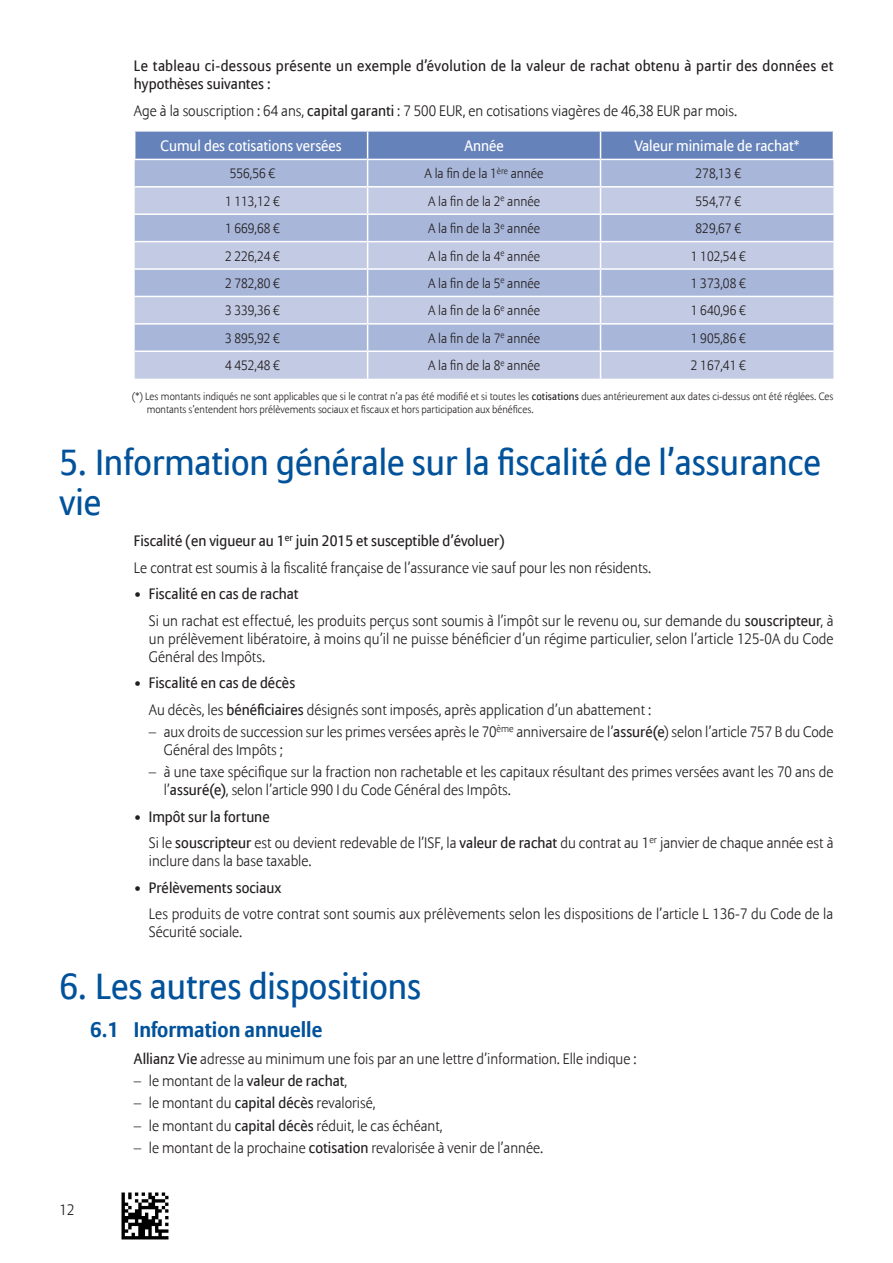
<style>
.page{position:relative;width:893px;height:1263px;background:#fff}
.page>*{position:absolute;margin:0;border:0;box-sizing:border-box;transform-origin:0 0}
.t1{font:36px/40.5px "Allianz Sans";color:#01529a}
.t2{font:700 21px "Allianz Sans";color:#01529a}
.Txt_1erRetrait{font:300 15px/18px "Allianz Sans";color:#231f20}
.Txt{font:300 15px "Allianz Sans";color:#231f20}
.Txt-2{font:15px/18px "Allianz Sans";letter-spacing:.01em;color:#231f20}
.Sous_titre_noir{font:15px "Allianz Sans";color:#231f20}
.Tablo_entete{font:15px "Allianz Sans";color:#fff}
.Tablo_corps{font:300 13.5px "Allianz Sans";color:#231f20}
.Note_bas_de_page{font:300 10.5px/13.5px "Allianz Sans";color:#231f20}
.s1{font-weight:400}
.s2{font-weight:300}
</style>
<div class="page">
<img style="left:121px;top:1192px;width:48px;height:48px">
<svg style="left:134px;top:131px;width:700px;height:248px;background:#b0bddc"></svg>
<hr style="left:134px;top:159px;width:234px;height:1px;background:#fff">
<hr style="left:368px;top:159px;width:232px;height:1px;background:#fff">
<hr style="left:600px;top:159px;width:234px;height:1px;background:#fff">
<p class="Txt-2" style="left:134px;top:58px;width:701px">Le tableau ci-dessous présente un exemple d’évolution de la valeur de rachat obtenu à partir des données et hypothèses suivantes :</p>
<p class="Txt" style="left:134px;top:101px;width:605px">Age à la souscription : 64 ans, <span class="s1">capital garanti</span> : 7 500 EUR, en cotisations viagères de 46,38 EUR par mois.</p>
<p class="Tablo_entete" style="left:161px;top:137px;width:183px">Cumul des cotisations versées</p>
<p class="Tablo_entete" style="left:464px;top:137px;width:41px">Année</p>
<p class="Tablo_entete" style="left:634px;top:137px;width:166px">Valeur minimale de rachat*</p>
<p class="Tablo_corps" style="left:230px;top:165px;width:47px">556,56 €</p>
<p class="Tablo_corps" style="left:425px;top:165px;width:121px">A la fin de la 1<sup>ère</sup> année</p>
<p class="Tablo_corps" style="left:696px;top:165px;width:47px">278,13 €</p>
<p class="Tablo_corps" style="left:225px;top:193px;width:56px">1 113,12 €</p>
<p class="Tablo_corps" style="left:428px;top:193px;width:114px">A la fin de la 2<sup>e</sup> année</p>
<p class="Tablo_corps" style="left:696px;top:193px;width:47px">554,77 €</p>
<p class="Tablo_corps" style="left:225px;top:220px;width:56px">1 669,68 €</p>
<p class="Tablo_corps" style="left:428px;top:220px;width:114px">A la fin de la 3<sup>e</sup> année</p>
<p class="Tablo_corps" style="left:696px;top:220px;width:47px">829,67 €</p>
<p class="Tablo_corps" style="left:225px;top:248px;width:56px">2 226,24 €</p>
<p class="Tablo_corps" style="left:428px;top:248px;width:114px">A la fin de la 4<sup>e</sup> année</p>
<p class="Tablo_corps" style="left:691px;top:248px;width:56px">1 102,54 €</p>
<p class="Tablo_corps" style="left:225px;top:275px;width:56px">2 782,80 €</p>
<p class="Tablo_corps" style="left:428px;top:275px;width:114px">A la fin de la 5<sup>e</sup> année</p>
<p class="Tablo_corps" style="left:691px;top:275px;width:56px">1 373,08 €</p>
<p class="Tablo_corps" style="left:225px;top:302px;width:56px">3 339,36 €</p>
<p class="Tablo_corps" style="left:428px;top:302px;width:114px">A la fin de la 6<sup>e</sup> année</p>
<p class="Tablo_corps" style="left:691px;top:302px;width:56px">1 640,96 €</p>
<p class="Tablo_corps" style="left:225px;top:330px;width:56px">3 895,92 €</p>
<p class="Tablo_corps" style="left:428px;top:330px;width:114px">A la fin de la 7<sup>e</sup> année</p>
<p class="Tablo_corps" style="left:691px;top:330px;width:56px">1 905,86 €</p>
<p class="Tablo_corps" style="left:225px;top:357px;width:56px">4 452,48 €</p>
<p class="Tablo_corps" style="left:428px;top:357px;width:114px">A la fin de la 8<sup>e</sup> année</p>
<p class="Tablo_corps" style="left:691px;top:357px;width:56px">2 167,41 €</p>
<p class="Note_bas_de_page" style="left:147px;top:390px;width:688px;text-indent:-15px">(*) Les montants indiqués ne sont applicables que si le contrat n’a pas été modifié et si toutes les <span class="s1">cotisations</span> dues antérieurement aux dates ci-dessus ont été réglées. Ces montants s’entendent hors prélèvements sociaux et fiscaux et hors participation aux bénéfices.</p>
<p class="t1" style="left:60px;top:444px;width:763px">5. Information générale sur la fiscalité de l’assurance vie</p>
<p class="Sous_titre_noir" style="left:134px;top:532px;width:372px">Fiscalité (en vigueur au 1<sup>er</sup> juin 2015 et susceptible d’évoluer)</p>
<p class="Txt" style="left:134px;top:558px;width:519px">Le contrat est soumis à la fiscalité française de l’assurance vie sauf pour les non résidents.</p>
<p class="Txt-2" style="left:134px;top:586px;width:166px"><span class="s2">•</span> Fiscalité en cas de rachat</p>
<p class="Txt_1erRetrait" style="left:149px;top:612px;width:686px;text-align:justify">Si un rachat est effectué, les produits perçus sont soumis à l’impôt sur le revenu ou, sur demande du <span class="s1">souscripteur</span>, à un prélèvement libératoire, à moins qu’il ne puisse bénéficier d’un régime particulier, selon l’article 125-0A du Code Général des Impôts.</p>
<p class="Txt-2" style="left:134px;top:675px;width:163px"><span class="s2">•</span> Fiscalité en cas de décès</p>
<p class="Txt_1erRetrait" style="left:149px;top:701px;width:504px">Au décès, les <span class="s1">bénéficiaires</span> désignés sont imposés, après application d’un abattement :</p>
<p class="Txt_1erRetrait" style="left:164px;top:723px;width:671px;text-indent:-15px">– aux droits de succession sur les primes versées après le 70<sup>ème</sup> anniversaire de l’<span class="s1">assuré(e</span>) selon l’article 757 B du Code<br>Général des Impôts ;</p>
<p class="Txt_1erRetrait" style="left:164px;top:764px;width:671px;text-indent:-15px">– à une taxe spécifique sur la fraction non rachetable et les capitaux résultant des primes versées avant les 70 ans de l’<span class="s1">assuré(e)</span>, selon l’article 990 I du Code Général des Impôts.</p>
<p class="Txt-2" style="left:134px;top:808px;width:137px"><span class="s2">•</span> Impôt sur la fortune</p>
<p class="Txt_1erRetrait" style="left:149px;top:835px;width:686px">Si le <span class="s1">souscripteur</span> est ou devient redevable de l’ISF, la <span class="s1">valeur de rachat</span> du contrat au 1<sup>er</sup> janvier de chaque année est à inclure dans la base taxable.</p>
<p class="Txt-2" style="left:134px;top:879px;width:149px"><span class="s2">•</span> Prélèvements sociaux</p>
<p class="Txt_1erRetrait" style="left:149px;top:906px;width:686px">Les produits de votre contrat sont soumis aux prélèvements selon les dispositions de l’article L 136-7 du Code de la<br>Sécurité sociale.</p>
<p class="t1" style="left:60px;top:968px;width:363px">6. Les autres dispositions</p>
<p class="t2" style="left:90px;top:1016px;width:234px">6.1 Information annuelle</p>
<p class="Txt" style="left:134px;top:1049px;width:504px"><span class="s1">Allianz Vie</span> adresse au minimum une fois par an une lettre d’information. Elle indique :</p>
<p class="Txt_1erRetrait" style="left:134px;top:1072px;width:215px">– le montant de la <span class="s1">valeur de rachat</span>,</p>
<p class="Txt_1erRetrait" style="left:134px;top:1095px;width:243px">– le montant du <span class="s1">capital décès</span> revalorisé,</p>
<p class="Txt_1erRetrait" style="left:134px;top:1117px;width:310px">– le montant du <span class="s1">capital décès</span> réduit, le cas échéant,</p>
<p class="Txt_1erRetrait" style="left:134px;top:1139px;width:411px">– le montant de la prochaine <span class="s1">cotisation</span> revalorisée à venir de l’année.</p>
<p class="Txt_1erRetrait" style="left:60px;top:1201px;width:16px">12</p>
</div>
